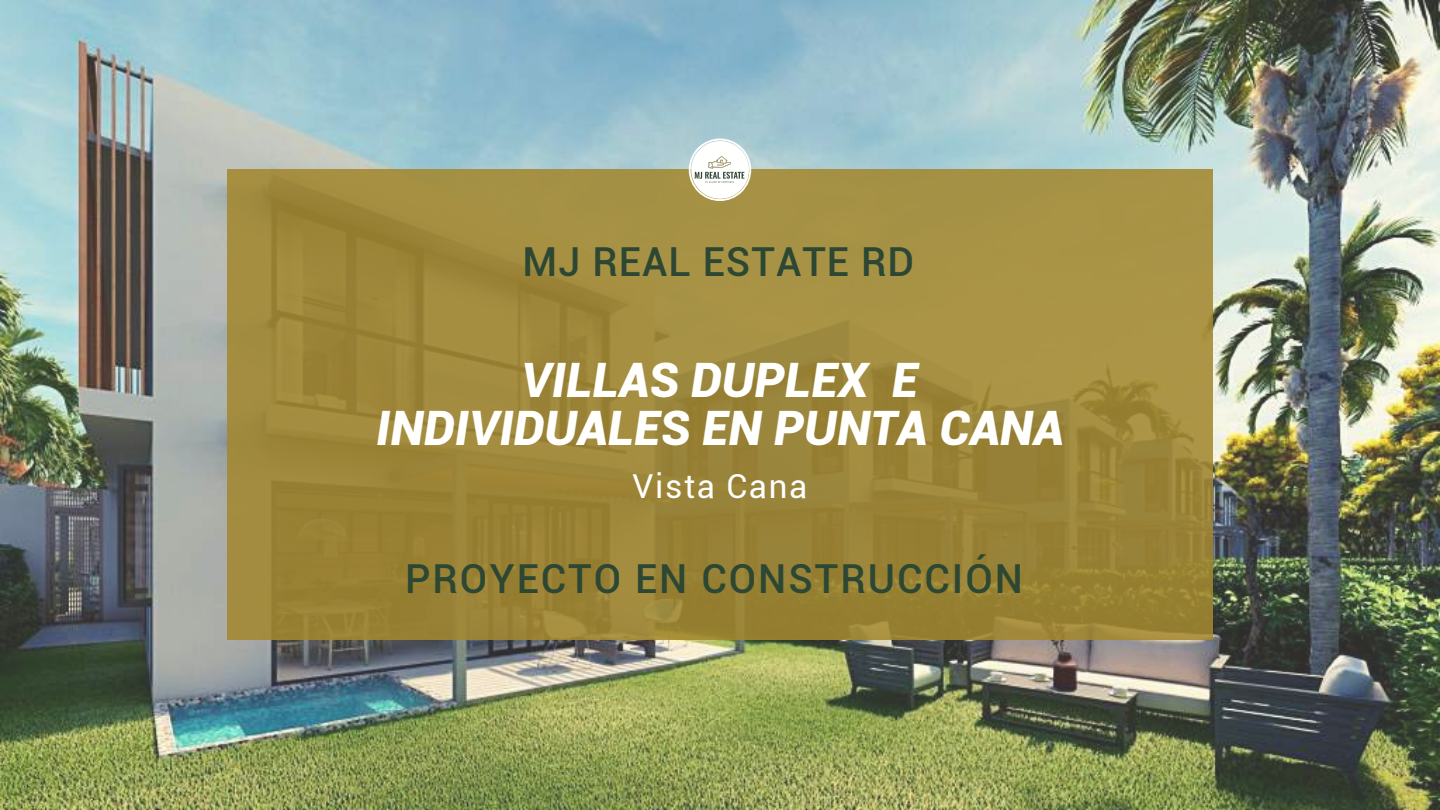
<style>
.page{position:relative;width:1440px;height:810px;background:#fff}
.page>*{position:absolute;margin:0;border:0;box-sizing:border-box;transform-origin:0 0}
.t1{font:italic 900 47.5px/48px "Roboto";color:#fffffd;text-align:center}
.t2{font:500 40px "Roboto";letter-spacing:.05em;color:#2c4733}
.t3{font:500 40px "Roboto";letter-spacing:.025em;color:#2c4733}
.t4{font:33px "Roboto";letter-spacing:.05em;color:#fff}
</style>
<div class="page">
<img style="left:0;top:0;width:1440px;height:810px">
<div style="left:227px;top:170px;width:986px;height:470px;background:linear-gradient(to right,#9d8639,#a18c3e)"></div>
<svg style="left:689px;top:139px;width:62px;height:62px"></svg>
<img style="left:694px;top:154px;width:52px;height:31px">
<p class="t3" style="left:523px;top:239px;width:393px">MJ REAL ESTATE RD</p>
<p class="t1" style="left:376px;top:357px;width:689px">VILLAS DUPLEX E<br>INDIVIDUALES EN PUNTA CANA</p>
<p class="t4" style="left:633px;top:467px;width:176px">Vista Cana</p>
<p class="t2" style="left:405px;top:556px;width:619px">PROYECTO EN CONSTRUCCIÓN</p>
</div>
